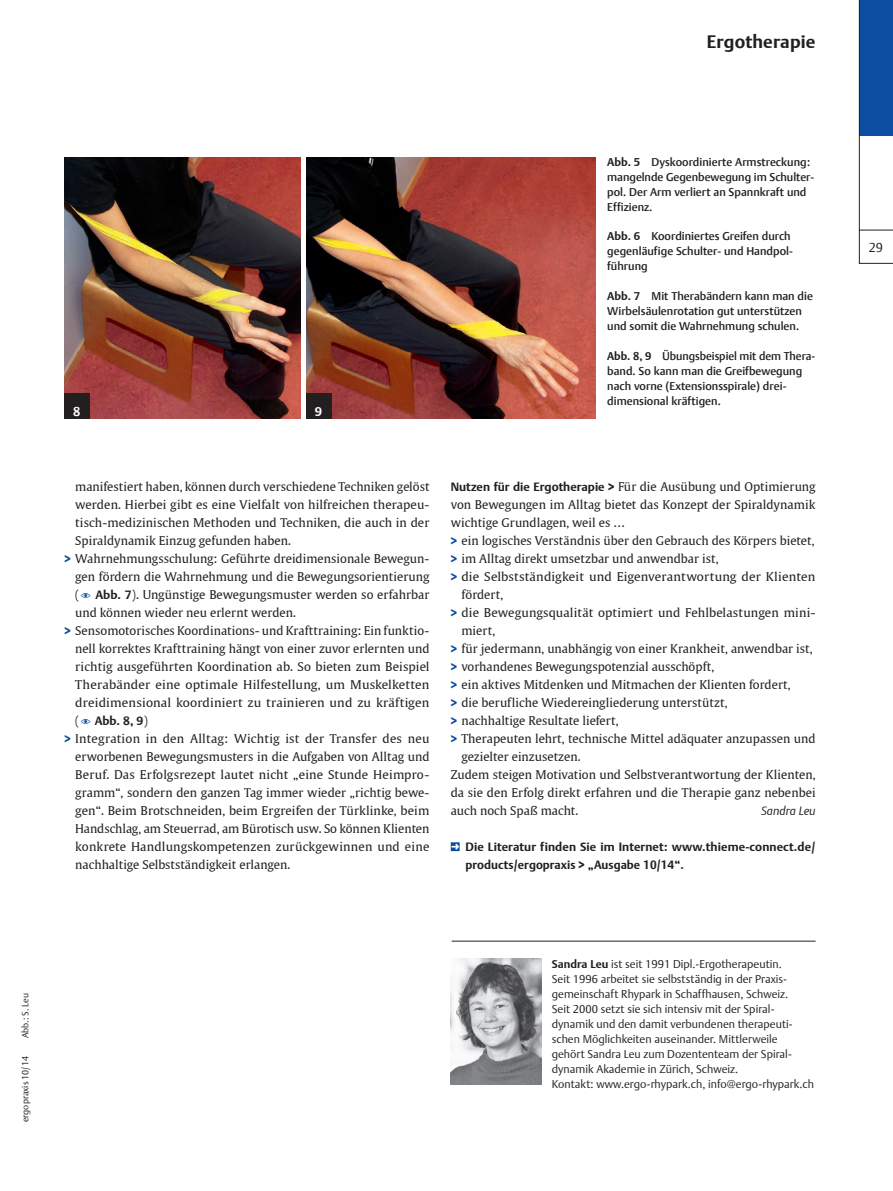
<style>
.page{position:relative;width:893px;height:1191px;background:#fff}
.page>*{position:absolute;margin:0;border:0;box-sizing:border-box;transform-origin:0 0}
.t1{font:700 18px "Thieme Argo 2011";letter-spacing:.01em;color:#231f20}
.t2{font:700 12.75px "Thieme Argo 2011";color:#fff}
.t3{font:300 12.75px "Thieme Argo 2011";color:#231f20}
.t4{font:12px/18px "Thieme Gulliver 2011";color:#231f20;text-align:justify}
.t5{font:12px "Thieme Gulliver 2011";color:#231f20;scale:1.04 1}
.t6{font:700 12px/18px "Thieme Argo 2011";letter-spacing:.005em;color:#231f20}
.t7{font:italic 300 12px "Thieme Argo 2011";color:#231f20}
.t8{font:500 11.25px/15px "Thieme Argo 2011";color:#231f20}
.t9{font:300 11.25px/15px "Thieme Argo 2011";color:#231f20}
.t10{font:300 9px "Thieme Argo 2011";color:#231f20}
.s1{font-weight:700}
.s2{font-family:"Thieme Argo 2011";font-weight:700;color:#0d4da1}
.s3{font-family:"Physiopraxis";font-size:16.5px;color:#0d4da1}
.s4{font-family:"Thieme Argo 2011";font-weight:700}
.s5{font-family:"Thieme Gulliver 2011";font-weight:400}
.s6{font-family:"Physiopraxis";font-weight:400;font-size:16.5px;color:#0d4da1}
</style>
<div class="page">
<img style="left:451px;top:958px;width:90px;height:127px">
<hr style="left:452px;top:940px;width:364px;height:1px;background:#231f20">
<svg style="left:451px;top:842px;width:9px;height:9px"></svg>
<img style="left:65px;top:157px;width:236px;height:262px">
<img style="left:306px;top:157px;width:289px;height:262px">
<div style="left:65px;top:393px;width:25px;height:26px;background:#231f20"></div>
<div style="left:306px;top:393px;width:26px;height:26px;background:#231f20"></div>
<svg style="left:859px;top:0;width:34px;height:264px"></svg>
<h1 class="t1" style="left:707px;top:30px;width:110px">Ergotherapie</h1>
<p class="t2" style="left:73px;top:403px;width:9px">8</p>
<p class="t2" style="left:315px;top:403px;width:9px">9</p>
<p class="t8" style="left:607px;top:154px;width:209px"><span class="s1">Abb. 5</span> Dyskoordinierte Armstreckung: mangelnde Gegenbewegung im Schulter&shy;pol. Der Arm verliert an Spannkraft und<br>Effizienz.</p>
<p class="t8" style="left:607px;top:228px;width:187px"><span class="s1">Abb. 6</span> Koordiniertes Greifen durch gegenläufige Schulter- und Handpol&shy;führung</p>
<p class="t8" style="left:607px;top:288px;width:207px"><span class="s1">Abb. 7</span> Mit Therabändern kann man die<br>Wirbelsäulenrotation gut unterstützen und somit die Wahrnehmung schulen.</p>
<p class="t8" style="left:607px;top:348px;width:210px"><span class="s1">Abb. 8, 9</span> Übungsbeispiel mit dem Thera&shy;band. So kann man die Greifbewegung nach vorne (Extensionsspirale) drei&shy;dimensional kräftigen.</p>
<p class="t4" style="left:75px;top:477px;width:356px">manifestiert haben, können durch verschiedene Techniken gelöst</p>
<p class="t4" style="left:75px;top:495px;width:356px">werden. Hierbei gibt es eine Vielfalt von hilfreichen therapeu-</p>
<p class="t4" style="left:75px;top:513px;width:356px">tisch-medizinischen Methoden und Techniken, die auch in der</p>
<p class="t4" style="left:75px;top:531px;width:217px">Spiraldynamik Einzug gefunden haben.</p>
<p class="t4" style="left:65px;top:549px;width:366px"><span class="s2">&gt;</span> Wahrnehmungsschulung: Geführte dreidimensionale Bewegun-</p>
<p class="t4" style="left:75px;top:567px;width:356px">gen fördern die Wahrnehmung und die Bewegungsorientierung</p>
<p class="t4" style="left:75px;top:585px;width:356px">(<span class="s3">a</span> <span class="s4">Abb. 7</span>). Ungünstige Bewegungsmuster werden so erfahrbar</p>
<p class="t4" style="left:75px;top:603px;width:222px">und können wieder neu erlernt werden.</p>
<p class="t4" style="left:65px;top:621px;width:366px"><span class="s2">&gt;</span> Sensomotorisches Koordinations- und Krafttraining: Ein funktio-</p>
<p class="t4" style="left:75px;top:639px;width:356px">nell korrektes Krafttraining hängt von einer zuvor erlernten und</p>
<p class="t4" style="left:75px;top:657px;width:356px">richtig ausgeführten Koordination ab. So bieten zum Beispiel</p>
<p class="t5" style="left:75px;top:675px;width:342px">Therabänder eine optimale Hilfestellung, um Muskelketten</p>
<p class="t5" style="left:75px;top:693px;width:342px">dreidimensional koordiniert zu trainieren und zu kräftigen</p>
<p class="t6" style="left:75px;top:711px;width:74px"><span class="s5">(</span><span class="s6">a</span> Abb. 8, 9<span class="s5">)</span></p>
<p class="t4" style="left:75px;top:729px;width:356px;text-indent:-11px"><span class="s2">&gt;</span> Integration in den Alltag: Wichtig ist der Transfer des neu erworbenen Bewegungsmusters in die Aufgaben von Alltag und Beruf. Das Erfolgsrezept lautet nicht „eine Stunde Heimpro&shy;gramm“, sondern den ganzen Tag immer wieder „richtig bewe&shy;gen“. Beim Brotschneiden, beim Ergreifen der Türklinke, beim Handschlag, am Steuerrad, am Bürotisch usw. So können Klienten konkrete Handlungskompetenzen zurückgewinnen und eine nachhaltige Selbstständigkeit erlangen.</p>
<p class="t4" style="left:451px;top:477px;width:366px"><span class="s4">Nutzen für die Ergotherapie &gt;</span> Für die Ausübung und Optimierung</p>
<p class="t4" style="left:451px;top:495px;width:366px">von Bewegungen im Alltag bietet das Konzept der Spiraldynamik</p>
<p class="t4" style="left:451px;top:513px;width:176px">wichtige Grundlagen, weil es …</p>
<p class="t4" style="left:451px;top:531px;width:365px"><span class="s2">&gt;</span> ein logisches Verständnis über den Gebrauch des Körpers bietet,</p>
<p class="t4" style="left:451px;top:549px;width:269px"><span class="s2">&gt;</span> im Alltag direkt umsetzbar und anwendbar ist,</p>
<p class="t5" style="left:451px;top:567px;width:352px"><span class="s2">&gt;</span> die Selbstständigkeit und Eigenverantwortung der Klienten</p>
<p class="t4" style="left:461px;top:585px;width:43px">fördert,</p>
<p class="t4" style="left:451px;top:603px;width:366px"><span class="s2">&gt;</span> die Bewegungsqualität optimiert und Fehlbelastungen mini-</p>
<p class="t4" style="left:461px;top:621px;width:35px">miert,</p>
<p class="t4" style="left:451px;top:639px;width:363px"><span class="s2">&gt;</span> für jedermann, unabhängig von einer Krankheit, anwendbar ist,</p>
<p class="t4" style="left:451px;top:657px;width:265px"><span class="s2">&gt;</span> vorhandenes Bewegungspotenzial ausschöpft,</p>
<p class="t4" style="left:451px;top:675px;width:341px"><span class="s2">&gt;</span> ein aktives Mitdenken und Mitmachen der Klienten fordert,</p>
<p class="t4" style="left:451px;top:693px;width:278px"><span class="s2">&gt;</span> die berufliche Wiedereingliederung unterstützt,</p>
<p class="t4" style="left:451px;top:711px;width:169px"><span class="s2">&gt;</span> nachhaltige Resultate liefert,</p>
<p class="t4" style="left:451px;top:729px;width:366px"><span class="s2">&gt;</span> Therapeuten lehrt, technische Mittel adäquater anzupassen und</p>
<p class="t4" style="left:461px;top:747px;width:121px">gezielter einzusetzen.</p>
<p class="t4" style="left:451px;top:765px;width:366px">Zudem steigen Motivation und Selbstverantwortung der Klienten,</p>
<p class="t4" style="left:451px;top:783px;width:366px">da sie den Erfolg direkt erfahren und die Therapie ganz nebenbei</p>
<p class="t4" style="left:451px;top:801px;width:129px">auch noch Spaß macht.</p>
<p class="t7" style="left:761px;top:803px;width:56px">Sandra Leu</p>
<p class="t6" style="left:465px;top:837px;width:352px">Die Literatur finden Sie im Internet: www.thieme-connect.de/ products/ergopraxis &gt; „Ausgabe 10/14“.</p>
<p class="t10" style="left:19px;top:1038px;width:47px;rotate:-90deg">Abb.: S. Leu</p>
<p class="t10" style="left:19px;top:1122px;width:67px;rotate:-90deg">ergopraxis 10/14</p>
<p class="t9" style="left:552px;top:956px;width:264px"><span class="s1">Sandra Leu</span> ist seit 1991 Dipl.-Ergotherapeutin.<br>Seit 1996 arbeitet sie selbstständig in der Praxis&shy;gemeinschaft Rhypark in Schaffhausen, Schweiz.<br>Seit 2000 setzt sie sich intensiv mit der Spiral&shy;dynamik und den damit verbundenen therapeuti&shy;schen Möglichkeiten auseinander. Mittlerweile<br>gehört Sandra Leu zum Dozententeam der Spiral&shy;dynamik Akademie in Zürich, Schweiz.<br>Kontakt: www.ergo-rhypark.ch, info@ergo-rhypark.ch</p>
<p class="t3" style="left:869px;top:239px;width:16px">29</p>
</div>
